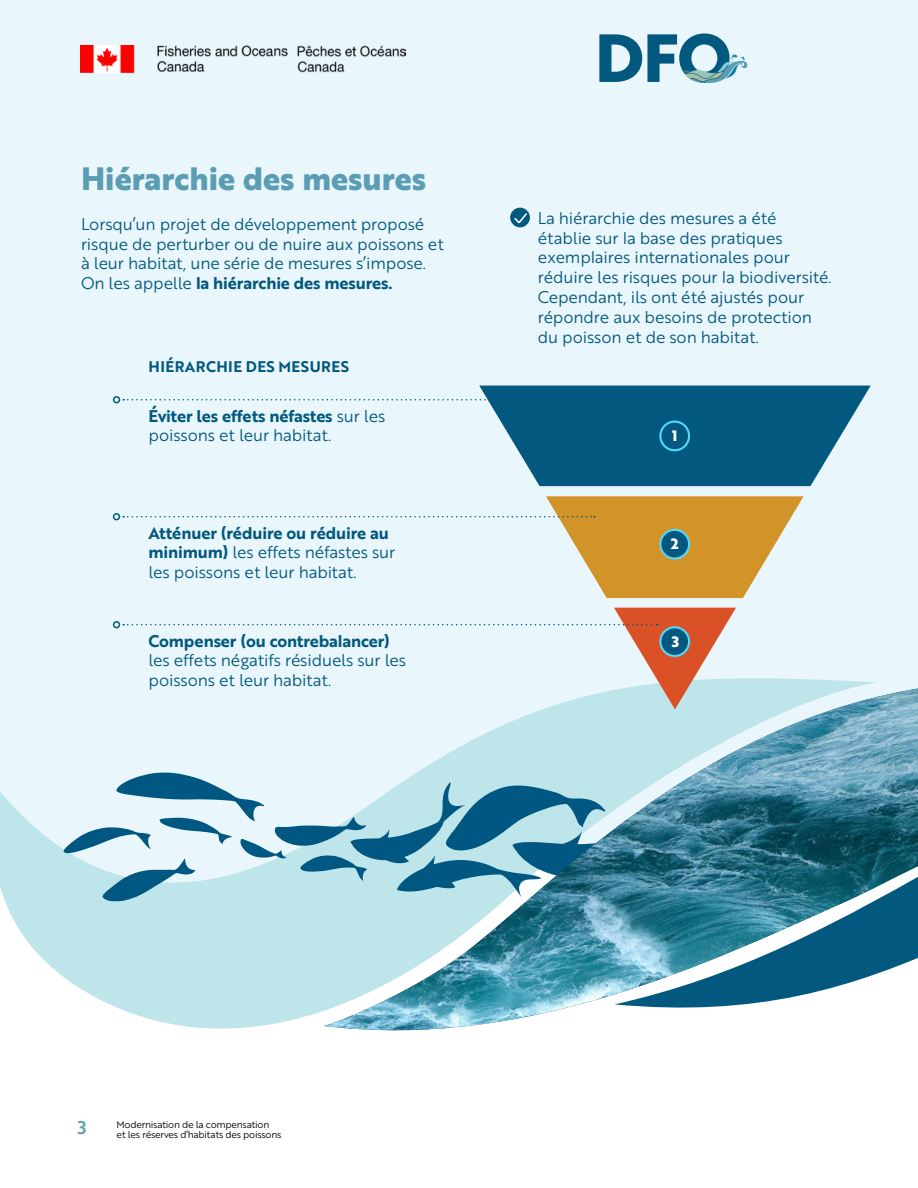
<style>
.page{position:relative;width:918px;height:1188px;background:#fff}
.page>*{position:absolute;margin:0;border:0;box-sizing:border-box;transform-origin:0 0}
.t1{font:700 31.5px "Brother 1816 Extra";color:#5b9eb4}
.t2{font:18px "Brother 1816 Medium";color:#5b9eb4}
.t3{font:16.5px/19.8px "Brother 1816 Book";letter-spacing:-.01em;color:#02587e}
.t4{font:16.5px "Brother 1816 Bold";letter-spacing:-.01em;color:#02587e}
.t5{font:15px "Brother 1816 Bold";letter-spacing:.03em;color:#02587e}
.t6{font:700 14.55px "Brother 1816 Extra";color:#fff}
.t7{font:9.75px "Brother 1816 Book";letter-spacing:-.025em;color:#000}
.s1{font-family:"Brother 1816 Book"}
.s2{font-family:"Brother 1816 Bold"}
</style>
<div class="page">
<div style="left:0;top:0;width:918px;height:671px;background:#e9f6fb"></div>
<svg style="left:0;top:671px;width:324px;height:358px;background:#d4edf2"></svg>
<svg style="left:54px;top:753px;width:270px;height:149px;background:#b9d8e3"></svg>
<svg style="left:324px;top:666px;width:594px;height:361px;background:#d8eef4"></svg>
<img style="left:326px;top:689px;width:592px;height:342px">
<svg style="left:615px;top:846px;width:303px;height:171px"></svg>
<svg style="left:123px;top:386px;width:748px;height:100px;background:#83b0c4"></svg>
<div style="left:113px;top:396px;width:7px;height:7px;border:2px solid #02587e;border-radius:50%"></div>
<svg style="left:123px;top:496px;width:681px;height:102px;background:#e1d9bf"></svg>
<div style="left:113px;top:513px;width:7px;height:7px;border:2px solid #02587e;border-radius:50%"></div>
<svg style="left:123px;top:608px;width:613px;height:101px;background:#e4e5e6"></svg>
<div style="left:113px;top:621px;width:7px;height:7px;border:2px solid #02587e;border-radius:50%"></div>
<div style="left:660px;top:422px;width:29px;height:28px;background:#02587e;border-radius:50%"></div>
<div style="left:659px;top:421px;width:31px;height:30px;border:2px solid #54d9fa;border-radius:50%"></div>
<div style="left:660px;top:530px;width:29px;height:29px;background:#02587e;border-radius:50%"></div>
<div style="left:659px;top:529px;width:31px;height:31px;border:2px solid #54d9fa;border-radius:50%"></div>
<div style="left:660px;top:627px;width:29px;height:29px;background:#02587e;border-radius:50%"></div>
<div style="left:659px;top:626px;width:31px;height:31px;border:2px solid #54d9fa;border-radius:50%"></div>
<svg style="left:510px;top:208px;width:20px;height:19px"></svg>
<svg style="left:513px;top:212px;width:15px;height:13px"></svg>
<img style="left:81px;top:46px;width:325px;height:27px">
<svg style="left:599px;top:33px;width:149px;height:51px;background:#7aabbe"></svg>
<h1 class="t1" style="left:81px;top:154px;width:347px">Hiérarchie des mesures</h1>
<p class="t3" style="left:81px;top:213px;width:364px">Lorsqu’un projet de développement proposé risque de perturber ou de nuire aux poissons et à leur habitat, une série de mesures s’impose.</p>
<p class="t4" style="left:81px;top:271px;width:313px"><span class="s1">On les appelle</span> la hiérarchie des mesures.</p>
<p class="t5" style="left:148px;top:356px;width:202px">HIÉRARCHIE DES MESURES</p>
<p class="t4" style="left:148px;top:403px;width:238px">Éviter les effets néfastes <span class="s1">sur les</span></p>
<p class="t3" style="left:148px;top:425px;width:184px">poissons et leur habitat.</p>
<p class="t4" style="left:148px;top:520px;width:242px">Atténuer (réduire ou réduire au</p>
<p class="t3" style="left:148px;top:542px;width:248px"><span class="s2">minimum)</span> les effets néfastes sur les poissons et leur habitat.</p>
<p class="t4" style="left:148px;top:628px;width:243px">Compenser (ou contrebalancer)</p>
<p class="t3" style="left:148px;top:650px;width:259px">les effets négatifs résiduels sur les poissons et leur habitat.</p>
<p class="t3" style="left:538px;top:207px;width:295px">La hiérarchie des mesures a été établie sur la base des pratiques exemplaires internationales pour réduire les risques pour la biodiversité.<br>Cependant, ils ont été ajustés pour répondre aux besoins de protection du poisson et de son habitat.</p>
<p class="t6" style="left:672px;top:425px;width:7px">1</p>
<p class="t6" style="left:671px;top:533px;width:9px">2</p>
<p class="t6" style="left:672px;top:631px;width:9px">3</p>
<p class="t2" style="left:78px;top:1114px;width:10px">3</p>
<p class="t7" style="left:117px;top:1117px;width:154px">Modernisation de la compensation</p>
<p class="t7" style="left:117px;top:1127px;width:166px">et les réserves d’habitats des poissons</p>
</div>
